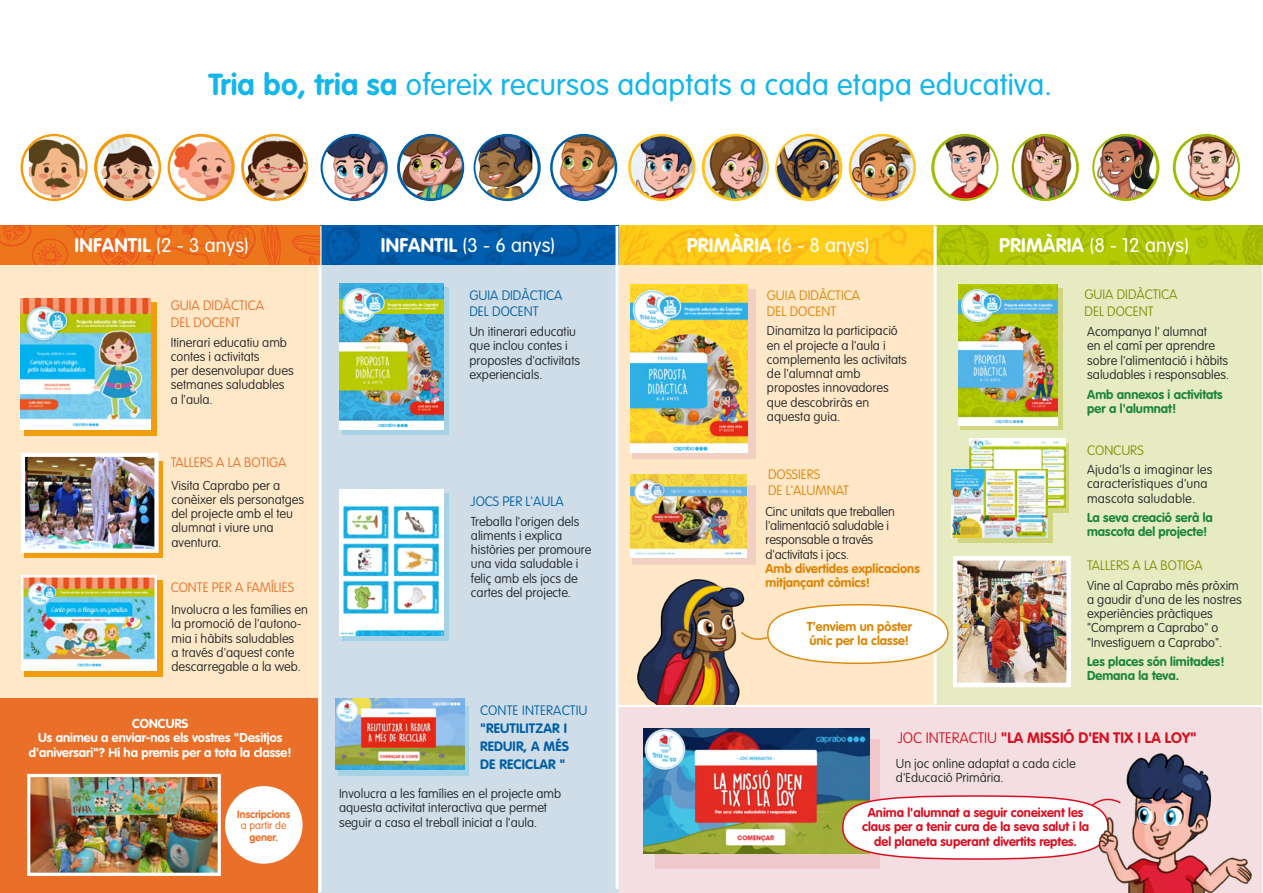
<style>
.page{position:relative;width:1263px;height:893px;background:#fff}
.page>*{position:absolute;margin:0;border:0;box-sizing:border-box;transform-origin:0 0}
.t1{font:300 30px "VAG Rounded Std";letter-spacing:.01em;color:#13b6ea}
.t2{font:300 19.5px "VAG Rounded LT Pro";letter-spacing:.01em;color:#fff}
.t3{font:700 15px "VAG Rounded Std";color:#d70f21}
.t4{font:100 13.5px/16.5px "VAG Rounded Std";color:#e57029}
.t5{font:100 13.5px/16.5px "VAG Rounded Std";color:#005ea5}
.t6{font:100 13.5px/16.5px "VAG Rounded Std";color:#848e03}
.t7{font:100 13.5px/16.5px "VAG Rounded Std";color:#db8505}
.t8{font:700 13.5px/18px "VAG Rounded Std";letter-spacing:.01em;color:#005ea5}
.t9{font:100 12.75px/14.2px "VAG Rounded Std";color:#222527}
.t10{font:700 12.75px/14.2px "VAG Rounded Std";color:#1a853b}
.t11{font:700 12.75px/14.2px "VAG Rounded Std";color:#d80f21;text-align:center}
.t12{font:700 12.75px/14.2px "VAG Rounded Std";color:#fff;text-align:center}
.t13{font:700 12.75px/14.2px "VAG Rounded Std";color:#db8505}
.t14{font:700 12.75px/14.2px "VAG Rounded Std";color:#dc8605}
.t15{font:700 10.5px "VAG Rounded Std";color:#ea7029}
.t16{font:300 10.5px "VAG Rounded Std";color:#ea7029}
.s1{font-weight:700}
.s2{font-weight:100}
</style>
<div class="page">
<div style="left:618px;top:707px;width:643px;height:186px;background:#f3dfe1"></div>
<svg style="left:21px;top:134px;width:67px;height:67px"></svg>
<svg style="left:94px;top:134px;width:67px;height:67px"></svg>
<svg style="left:168px;top:134px;width:67px;height:67px"></svg>
<svg style="left:241px;top:134px;width:67px;height:67px"></svg>
<svg style="left:321px;top:134px;width:67px;height:67px"></svg>
<svg style="left:397px;top:134px;width:67px;height:67px"></svg>
<svg style="left:474px;top:134px;width:67px;height:67px"></svg>
<svg style="left:550px;top:134px;width:67px;height:67px"></svg>
<svg style="left:23px;top:136px;width:62px;height:63px"></svg>
<img style="left:29px;top:137px;width:56px;height:62px">
<img style="left:97px;top:137px;width:62px;height:62px;border-radius:31px">
<img style="left:170px;top:137px;width:61px;height:61px;border-radius:31px">
<img style="left:244px;top:136px;width:62px;height:63px;border-radius:31px">
<div style="left:617px;top:247px;width:318px;height:457px;background:#ffe7c7"></div>
<div style="left:320px;top:247px;width:298px;height:646px;background:#cedde8"></div>
<div style="left:935px;top:247px;width:326px;height:457px;background:#e6ebc2"></div>
<svg style="left:342px;top:287px;width:107px;height:147px"></svg>
<img style="left:340px;top:283px;width:103px;height:146px">
<div style="left:632px;top:289px;width:123px;height:169px;background:linear-gradient(to right,#f2d0c1,#f2d0c1)"></div>
<img style="left:630px;top:285px;width:117px;height:167px">
<div style="left:960px;top:288px;width:103px;height:142px;background:linear-gradient(to right,#d0d680,#d0d680)"></div>
<svg style="left:1052px;top:443px;width:17px;height:69px"></svg>
<svg style="left:957px;top:507px;width:95px;height:35px"></svg>
<img style="left:958px;top:285px;width:99px;height:140px">
<div style="left:342px;top:493px;width:107px;height:148px;background:linear-gradient(to right,#a5d3e5,#a5d3e5)"></div>
<img style="left:340px;top:490px;width:103px;height:146px">
<div style="left:0;top:247px;width:320px;height:646px;background:#ffe8c8"></div>
<div style="left:655px;top:739px;width:224px;height:129px;background:#f0c8cb"></div>
<svg style="left:931px;top:134px;width:67px;height:67px"></svg>
<svg style="left:1012px;top:134px;width:67px;height:67px"></svg>
<svg style="left:1092px;top:134px;width:67px;height:67px"></svg>
<svg style="left:1173px;top:134px;width:67px;height:67px"></svg>
<svg style="left:628px;top:134px;width:67px;height:67px"></svg>
<svg style="left:702px;top:134px;width:67px;height:67px"></svg>
<svg style="left:775px;top:134px;width:67px;height:67px"></svg>
<svg style="left:849px;top:134px;width:67px;height:67px"></svg>
<img style="left:631px;top:136px;width:62px;height:63px;border-radius:31px">
<img style="left:705px;top:136px;width:62px;height:63px;border-radius:31px">
<img style="left:777px;top:136px;width:62px;height:63px;border-radius:31px">
<img style="left:851px;top:136px;width:62px;height:63px;border-radius:31px">
<img style="left:936px;top:226px;width:327px;height:39px">
<img style="left:321px;top:226px;width:612px;height:39px">
<hr style="left:318px;top:226px;width:3px;height:666px;background:#fff">
<hr style="left:933px;top:226px;width:3px;height:478px;background:#fff">
<div style="left:24px;top:302px;width:132px;height:134px;background:#f29d10"></div>
<img style="left:21px;top:299px;width:130px;height:130px">
<div style="left:632px;top:485px;width:123px;height:80px;background:#f2d0c1"></div>
<hr style="left:615px;top:226px;width:3px;height:663px;background:#fff">
<img style="left:323px;top:136px;width:62px;height:63px;border-radius:31px">
<img style="left:400px;top:136px;width:62px;height:63px;border-radius:31px">
<img style="left:553px;top:136px;width:61px;height:63px">
<img style="left:934px;top:136px;width:62px;height:63px;border-radius:31px">
<img style="left:1014px;top:136px;width:62px;height:63px;border-radius:31px">
<img style="left:1094px;top:136px;width:62px;height:63px;border-radius:31px">
<img style="left:1176px;top:136px;width:62px;height:63px;border-radius:31px">
<img style="left:475px;top:136px;width:63px;height:63px;border-radius:31px">
<img style="left:630px;top:475px;width:117px;height:82px">
<img style="left:644px;top:729px;width:225px;height:124px">
<svg style="left:745px;top:634px;width:25px;height:9px"></svg>
<img style="left:1108px;top:753px;width:143px;height:140px">
<svg style="left:841px;top:794px;width:281px;height:66px;background:#f5e8e6"></svg>
<svg style="left:338px;top:706px;width:131px;height:69px"></svg>
<img style="left:335px;top:698px;width:129px;height:72px">
<img style="left:970px;top:439px;width:95px;height:68px">
<img style="left:951px;top:469px;width:96px;height:68px">
<img style="left:958px;top:561px;width:108px;height:121px">
<div style="left:953px;top:556px;width:118px;height:131px;border:4px solid #fff"></div>
<div style="left:768px;top:605px;width:180px;height:58px;background:#fff;border-radius:50%"></div>
<img style="left:637px;top:579px;width:108px;height:125px">
<div style="left:24px;top:580px;width:138px;height:96px;background:#f29d10"></div>
<div style="left:24px;top:461px;width:138px;height:96px;background:#f29d10"></div>
<img style="left:22px;top:575px;width:135px;height:96px">
<div style="left:0;top:698px;width:317px;height:195px;background:#ea7029"></div>
<img style="left:31px;top:778px;width:186px;height:94px">
<div style="left:27px;top:774px;width:194px;height:102px;border:3px solid #fff"></div>
<div style="left:225px;top:786px;width:78px;height:78px;background:#fff;border-radius:50%"></div>
<img style="left:26px;top:458px;width:128px;height:90px">
<div style="left:21px;top:453px;width:138px;height:100px;border:4px solid #fff"></div>
<img style="left:0;top:226px;width:320px;height:39px">
<h1 class="t1" style="left:208px;top:67px;width:845px"><span class="s1">Tria bo, tria sa</span> ofereix recursos adaptats a cada etapa educativa.</h1>
<h2 class="t2" style="left:75px;top:233px;width:176px"><span class="s1">INFANTIL</span> (2 - 3 anys)</h2>
<h2 class="t2" style="left:381px;top:233px;width:176px"><span class="s1">INFANTIL</span> (3 - 6 anys)</h2>
<h2 class="t2" style="left:687px;top:233px;width:184px"><span class="s1">PRIMÀRIA</span> (6 - 8 anys)</h2>
<h2 class="t2" style="left:999px;top:233px;width:192px"><span class="s1">PRIMÀRIA</span> (8 - 12 anys)</h2>
<p class="t4" style="left:171px;top:298px;width:95px">GUIA DIDÀCTICA<br>DEL DOCENT</p>
<p class="t9" style="left:171px;top:335px;width:124px">Itinerari educatiu amb contes i activitats<br>per desenvolupar dues setmanes saludables a l'aula.</p>
<p class="t4" style="left:171px;top:455px;width:117px">TALLERS A LA BOTIGA</p>
<p class="t9" style="left:172px;top:478px;width:134px">Visita Caprabo per a conèixer els personatges del projecte amb el teu alumnat i viure una aventura.</p>
<p class="t4" style="left:171px;top:579px;width:125px">CONTE PER A FAMÍLIES</p>
<p class="t9" style="left:172px;top:603px;width:138px">Involucra a les famílies en la promoció de l'autono&shy;mia i hàbits saludables<br>a través d'aquest conte descarregable a la web.</p>
<p class="t12" style="left:29px;top:717px;width:264px">CONCURS<br>Us animeu a enviar-nos els vostres "Desitjos d'aniversari"? Hi ha premis per a tota la classe!</p>
<p class="t15" style="left:237px;top:808px;width:54px">Inscripcions</p>
<p class="t16" style="left:241px;top:820px;width:47px">a partir de</p>
<p class="t15" style="left:249px;top:831px;width:30px">gener.</p>
<p class="t5" style="left:469px;top:287px;width:95px">GUIA DIDÀCTICA<br>DEL DOCENT</p>
<p class="t9" style="left:469px;top:325px;width:112px">Un itinerari educatiu que inclou contes i propostes d'activitats experiencials.</p>
<p class="t5" style="left:471px;top:494px;width:94px">JOCS PER L'AULA</p>
<p class="t9" style="left:471px;top:515px;width:122px">Treballa l'origen dels aliments i explica històries per promoure una vida saludable i feliç amb els jocs de cartes del projecte.</p>
<p class="t5" style="left:480px;top:702px;width:109px">CONTE INTERACTIU</p>
<p class="t8" style="left:480px;top:719px;width:90px">"REUTILITZAR I<br>REDUIR, A MÉS<br>DE RECICLAR "</p>
<p class="t9" style="left:339px;top:787px;width:224px">Involucra a les famílies en el projecte amb aquesta activitat interactiva que permet seguir a casa el treball iniciat a l'aula.</p>
<p class="t7" style="left:767px;top:287px;width:95px">GUIA DIDÀCTICA<br>DEL DOCENT</p>
<p class="t9" style="left:767px;top:324px;width:141px">Dinamitza la participació en el projecte a l'aula i complementa les activitats de l'alumnat amb propostes innovadores que descobriràs en aquesta guia.</p>
<p class="t7" style="left:768px;top:466px;width:82px">DOSSIERS<br>DE L'ALUMNAT</p>
<p class="t9" style="left:765px;top:505px;width:131px">Cinc unitats que treballen l'alimentació saludable i responsable a través d'activitats i jocs.</p>
<p class="t13" style="left:765px;top:562px;width:156px">Amb divertides explicacions mitjançant còmics!</p>
<p class="t14" style="left:807px;top:620px;width:107px">T'enviem un pòster únic per la classe!</p>
<p class="t6" style="left:1084px;top:287px;width:95px">GUIA DIDÀCTICA<br>DEL DOCENT</p>
<p class="t9" style="left:1087px;top:325px;width:143px">Acompanya l' alumnat<br>en el camí per aprendre sobre l'alimentació i hàbits saludables i responsables.</p>
<p class="t10" style="left:1087px;top:388px;width:137px">Amb annexos i activitats per a l'alumnat!</p>
<p class="t6" style="left:1087px;top:442px;width:58px">CONCURS</p>
<p class="t9" style="left:1087px;top:463px;width:127px">Ajuda'ls a imaginar les característiques d'una mascota saludable.</p>
<p class="t10" style="left:1087px;top:511px;width:127px">La seva creació serà la mascota del projecte!</p>
<p class="t6" style="left:1087px;top:557px;width:117px">TALLERS A LA BOTIGA</p>
<p class="t9" style="left:1087px;top:578px;width:156px">Vine al Caprabo més pròxim a gaudir d'una de les nostres experiències pràctiques "Comprem a Caprabo" o "Investiguem a Caprabo".</p>
<p class="t10" style="left:1087px;top:655px;width:139px">Les places són limitades!<br>Demana la teva.</p>
<p class="t3" style="left:898px;top:728px;width:301px"><span class="s2">JOC INTERACTIU</span> "LA MISSIÓ D'EN TIX I LA LOY"</p>
<p class="t9" style="left:896px;top:757px;width:181px">Un joc online adaptat a cada cicle d'Educació Primària.</p>
<p class="t11" style="left:862px;top:806px;width:229px">Anima l'alumnat a seguir coneixent les claus per a tenir cura de la seva salut i la del planeta superant divertits reptes.</p>
</div>
